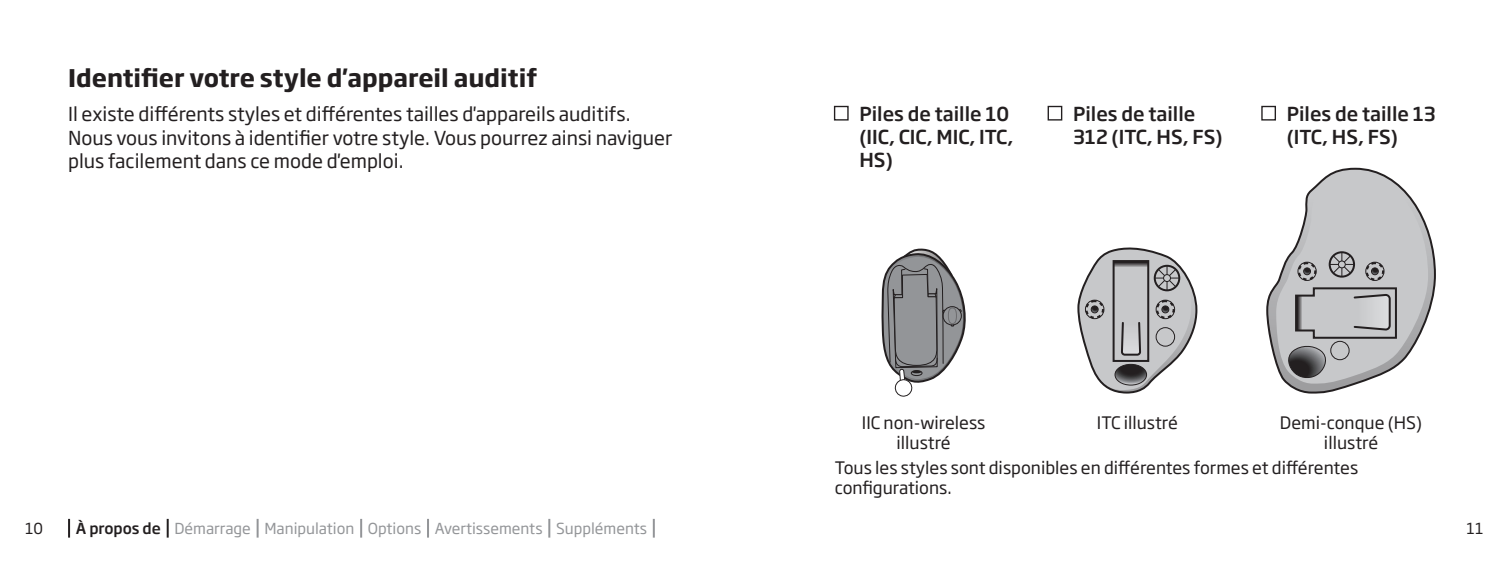
<style>
.page{position:relative;width:1509px;height:562px;background:#fff}
.page>*{position:absolute;margin:0;border:0;box-sizing:border-box;transform-origin:0 0}
.t1{font:700 24px "Soho Gothic Pro";color:#231f20}
.t2{font:19px/23px "Soho Gothic Pro";color:#231f20}
.t3{font:500 19px/23px "Soho Gothic Pro";color:#231f20}
.t4{font:17px/20px "Soho Gothic Pro";color:#231f20;text-align:center}
.t5{font:15px "Soho Gothic Pro";color:#939598}
.t6{font:15px "Soho Gothic Pro";color:#231f20}
.s1{font-weight:500;color:#231f20}
</style>
<div class="page">
<svg style="left:1301px;top:168px;width:134px;height:225px"></svg>
<svg style="left:1266px;top:192px;width:168px;height:200px"></svg>
<svg style="left:1338px;top:261px;width:6px;height:7px"></svg>
<div style="left:1337px;top:260px;width:8px;height:8px;border:1px solid #231f20;border-radius:50%"></div>
<svg style="left:1077px;top:247px;width:120px;height:146px"></svg>
<svg style="left:1163px;top:274px;width:7px;height:7px"></svg>
<div style="left:1162px;top:274px;width:8px;height:8px;border:1px solid #231f20;border-radius:50%"></div>
<svg style="left:881px;top:248px;width:85px;height:149px"></svg>
<div style="left:833px;top:106px;width:15px;height:14px;border:1px solid #231f20"></div>
<div style="left:1047px;top:106px;width:15px;height:14px;border:1px solid #231f20"></div>
<div style="left:1260px;top:106px;width:15px;height:14px;border:1px solid #231f20"></div>
<svg style="left:68px;top:518px;width:2px;height:19px"></svg>
<svg style="left:167px;top:518px;width:2px;height:19px"></svg>
<svg style="left:256px;top:518px;width:2px;height:19px"></svg>
<svg style="left:360px;top:518px;width:2px;height:19px"></svg>
<svg style="left:427px;top:518px;width:2px;height:19px"></svg>
<svg style="left:548px;top:518px;width:2px;height:19px"></svg>
<svg style="left:652px;top:518px;width:2px;height:19px"></svg>
<p class="t1" style="left:68px;top:59px;width:470px">Identifier votre style d'appareil auditif</p>
<p class="t2" style="left:68px;top:102px;width:605px">Il existe différents styles et différentes tailles d'appareils auditifs.<br>Nous vous invitons à identifier votre style. Vous pourrez ainsi naviguer plus facilement dans ce mode d'emploi.</p>
<p class="t3" style="left:859px;top:101px;width:155px">Piles de taille 10 (IIC, CIC, MIC, ITC,<br>HS)</p>
<p class="t3" style="left:1072px;top:101px;width:151px">Piles de taille<br>312 (ITC, HS, FS)</p>
<p class="t3" style="left:1286px;top:101px;width:150px">Piles de taille 13 (ITC, HS, FS)</p>
<p class="t4" style="left:861px;top:411px;width:125px">IIC non-wireless illustré</p>
<p class="t4" style="left:1096px;top:411px;width:82px">ITC illustré</p>
<p class="t4" style="left:1279px;top:411px;width:144px">Demi-conque (HS) illustré</p>
<p class="t4" style="left:834px;top:456px;width:525px;text-align:left">Tous les styles sont disponibles en différentes formes et différentes configurations.</p>
<p class="t5" style="left:76px;top:516px;width:572px"><span class="s1">À propos de</span> Démarrage Manipulation Options Avertissements Suppléments</p>
<p class="t6" style="left:25px;top:516px;width:19px">10</p>
<p class="t6" style="left:1466px;top:516px;width:18px">11</p>
</div>
